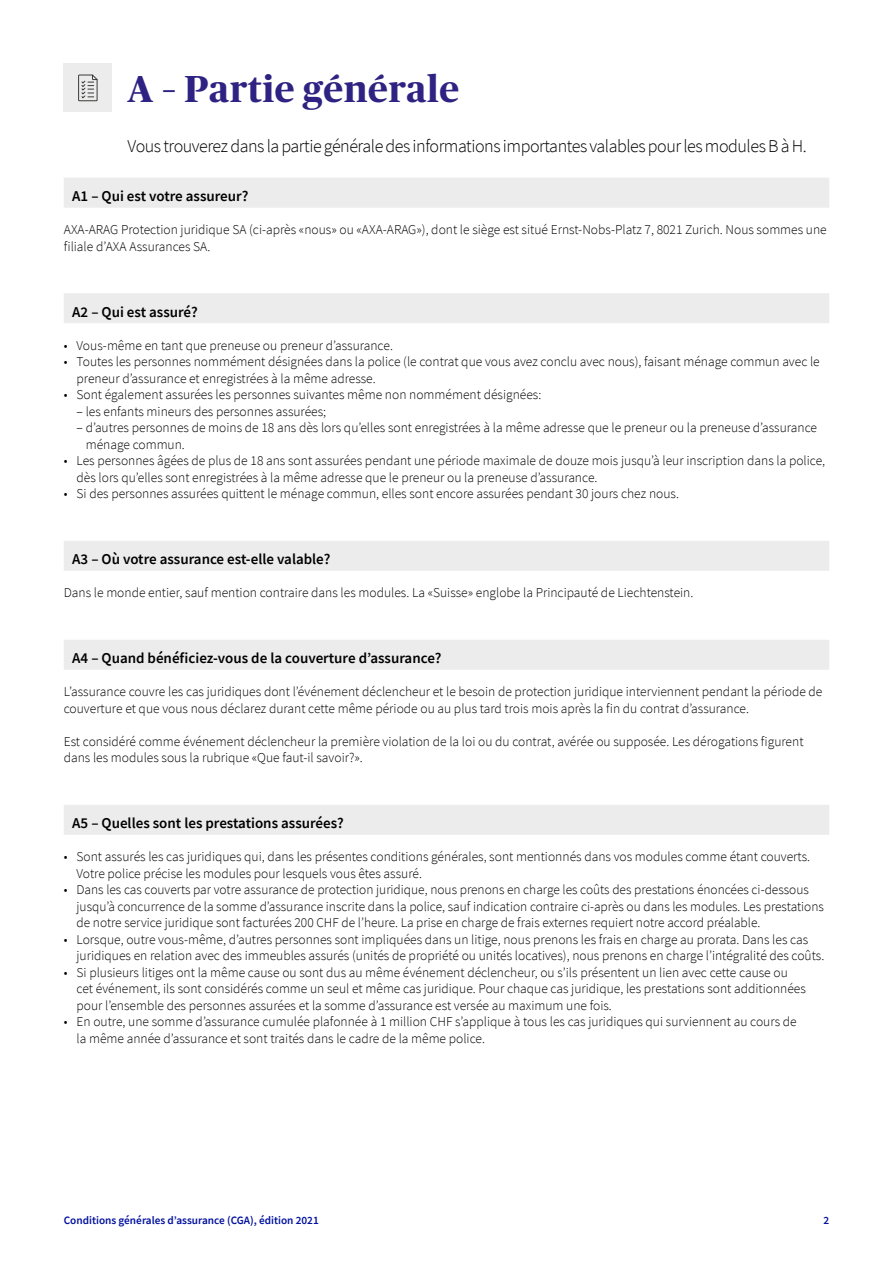
<style>
.page{position:relative;width:893px;height:1263px;background:#fff}
.page>*{position:absolute;margin:0;border:0;box-sizing:border-box;transform-origin:0 0}
.t1{font:700 37.5px "Publico Headline";letter-spacing:.02em;color:#2e2382}
.t2{font:300 18px "Source Sans Pro";letter-spacing:-.025em;color:#000}
.t3{font:600 15px "Source Sans Pro";color:#000}
.t4{font:300 13.5px/16.5px "Source Sans Pro";color:#000}
.t5{font:600 11.25px "Source Sans Pro";color:#00109f}
</style>
<div class="page">
<div style="left:64px;top:178px;width:765px;height:30px;background:#ececec"></div>
<div style="left:64px;top:293px;width:765px;height:30px;background:#ececec"></div>
<div style="left:64px;top:541px;width:765px;height:30px;background:#ececec"></div>
<div style="left:64px;top:640px;width:765px;height:30px;background:#ececec"></div>
<div style="left:64px;top:805px;width:765px;height:30px;background:#ececec"></div>
<div style="left:64px;top:64px;width:48px;height:48px;background:#ececec"></div>
<svg style="left:78px;top:74px;width:20px;height:27px"></svg>
<h1 class="t1" style="left:128px;top:62px;width:333px">A – Partie générale</h1>
<h2 class="t2" style="left:128px;top:135px;width:681px">Vous trouverez dans la partie générale des informations importantes valables pour les modules B à H.</h2>
<p class="t3" style="left:72px;top:186px;width:178px">A1 – Qui est votre assureur?</p>
<p class="t4" style="left:64px;top:222px;width:764px">AXA-ARAG Protection juridique SA (ci-après «nous» ou «AXA-ARAG»), dont le siège est situé Ernst-Nobs-Platz 7, 8021 Zurich. Nous sommes une filiale d’AXA Assurances SA.</p>
<p class="t3" style="left:72px;top:302px;width:127px">A2 – Qui est assuré?</p>
<p class="t4" style="left:64px;top:337px;width:331px">• Vous-même en tant que preneuse ou preneur d’assurance.</p>
<p class="t4" style="left:77px;top:354px;width:745px;text-indent:-13px">• Toutes les personnes nommément désignées dans la police (le contrat que vous avez conclu avec nous), faisant ménage commun avec le preneur d’assurance et enregistrées à la même adresse.</p>
<p class="t4" style="left:64px;top:387px;width:479px">• Sont également assurées les personnes suivantes même non nommément désignées:</p>
<p class="t4" style="left:77px;top:403px;width:251px">– les enfants mineurs des personnes assurées;</p>
<p class="t4" style="left:86px;top:420px;width:733px;text-indent:-9px">– d’autres personnes de moins de 18 ans dès lors qu’elles sont enregistrées à la même adresse que le preneur ou la preneuse d’assurance ménage commun.</p>
<p class="t4" style="left:77px;top:453px;width:750px;text-indent:-13px">• Les personnes âgées de plus de 18 ans sont assurées pendant une période maximale de douze mois jusqu’à leur inscription dans la police, dès lors qu’elles sont enregistrées à la même adresse que le preneur ou la preneuse d’assurance.</p>
<p class="t4" style="left:64px;top:486px;width:617px">• Si des personnes assurées quittent le ménage commun, elles sont encore assurées pendant 30 jours chez nous.</p>
<p class="t3" style="left:72px;top:549px;width:260px">A3 – Où votre assurance est-elle valable?</p>
<p class="t4" style="left:64px;top:585px;width:631px">Dans le monde entier, sauf mention contraire dans les modules. La «Suisse» englobe la Principauté de Liechtenstein.</p>
<p class="t3" style="left:72px;top:648px;width:371px">A4 – Quand bénéficiez-vous de la couverture d’assurance?</p>
<p class="t4" style="left:64px;top:684px;width:760px">L’assurance couvre les cas juridiques dont l’événement déclencheur et le besoin de protection juridique interviennent pendant la période de couverture et que vous nous déclarez durant cette même période ou au plus tard trois mois après la fin du contrat d’assurance.</p>
<p class="t4" style="left:64px;top:733px;width:741px">Est considéré comme événement déclencheur la première violation de la loi ou du contrat, avérée ou supposée. Les dérogations figurent dans les modules sous la rubrique «Que faut-il savoir?».</p>
<p class="t3" style="left:72px;top:813px;width:273px">A5 – Quelles sont les prestations assurées?</p>
<p class="t4" style="left:77px;top:849px;width:735px;text-indent:-13px">• Sont assurés les cas juridiques qui, dans les présentes conditions générales, sont mentionnés dans vos modules comme étant couverts.<br>Votre police précise les modules pour lesquels vous êtes assuré.</p>
<p class="t4" style="left:77px;top:882px;width:749px;text-indent:-13px">• Dans les cas couverts par votre assurance de protection juridique, nous prenons en charge les coûts des prestations énoncées ci-dessous jusqu’à concurrence de la somme d’assurance inscrite dans la police, sauf indication contraire ci-après ou dans les modules. Les prestations de notre service juridique sont facturées 200 CHF de l’heure. La prise en charge de frais externes requiert notre accord préalable.</p>
<p class="t4" style="left:77px;top:931px;width:749px;text-indent:-13px">• Lorsque, outre vous-même, d’autres personnes sont impliquées dans un litige, nous prenons les frais en charge au prorata. Dans les cas juridiques en relation avec des immeubles assurés (unités de propriété ou unités locatives), nous prenons en charge l’intégralité des coûts.</p>
<p class="t4" style="left:77px;top:964px;width:731px;text-indent:-13px">• Si plusieurs litiges ont la même cause ou sont dus au même événement déclencheur, ou s’ils présentent un lien avec cette cause ou cet événement, ils sont considérés comme un seul et même cas juridique. Pour chaque cas juridique, les prestations sont additionnées pour l’ensemble des personnes assurées et la somme d’assurance est versée au maximum une fois.</p>
<p class="t4" style="left:77px;top:1014px;width:722px;text-indent:-13px">• En outre, une somme d’assurance cumulée plafonnée à 1 million CHF s’applique à tous les cas juridiques qui surviennent au cours de la même année d’assurance et sont traités dans le cadre de la même police.</p>
<p class="t5" style="left:64px;top:1213px;width:257px">Conditions générales d’assurance (CGA), édition 2021</p>
<p class="t5" style="left:823px;top:1213px;width:7px">2</p>
</div>
